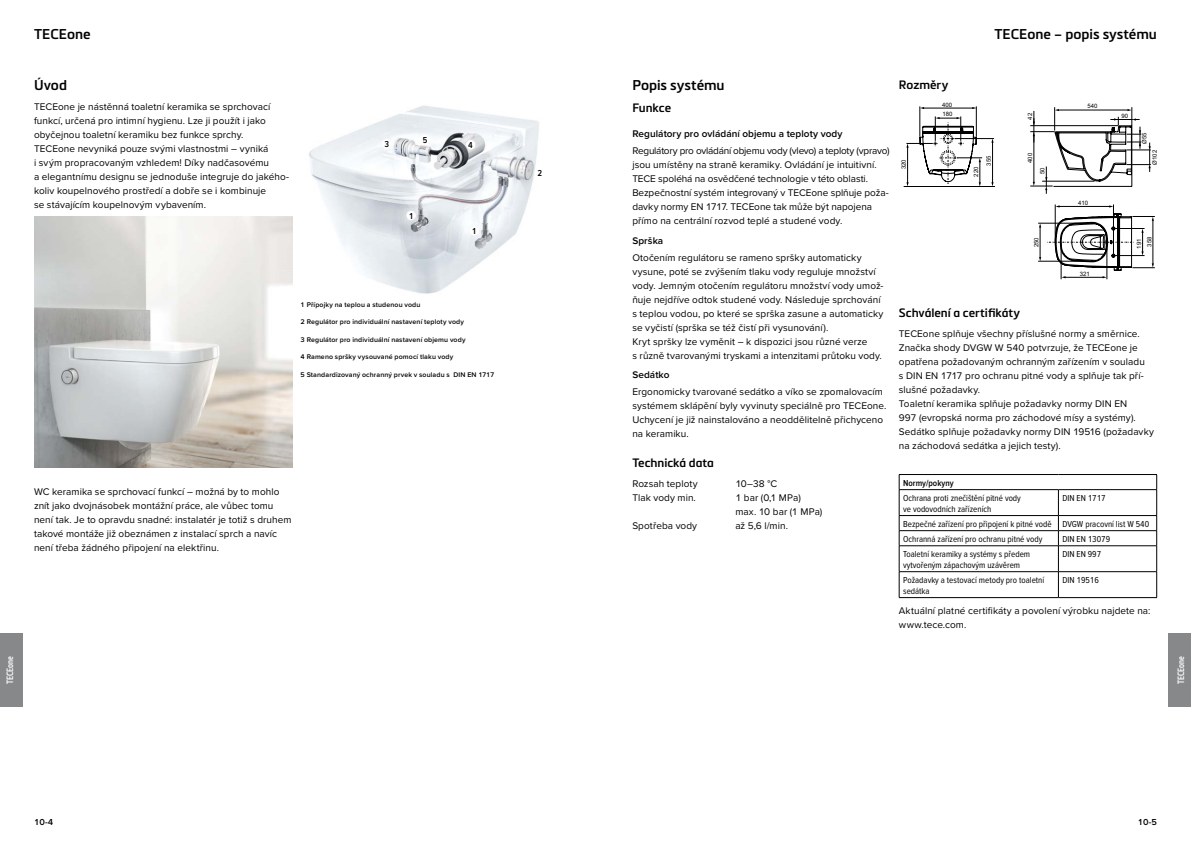
<style>
.page{position:relative;width:1191px;height:842px;background:#fff}
.page>*{position:absolute;margin:0;border:0;box-sizing:border-box;transform-origin:0 0}
.t1{font:600 14px "Metronic Pro";color:#000}
.t2{font:600 12px "Metronic Pro";color:#000}
.t3{font:10px/14px "Proxima Nova";letter-spacing:.005em;color:#000}
.t4{font:600 10px "Proxima Nova";letter-spacing:.005em;color:#000}
.t5{font:9px/10.8px "Proxima Nova Cond";color:#000}
.t6{font:600 9px "Proxima Nova Cond";color:#000}
.t7{font:600 condensed 9px "Metronic Pro";color:#fff;scale:.9 1}
.t8{font:600 9px "Proxima Nova";color:#000}
.t9{font:600 7px "Proxima Nova";letter-spacing:.02em;color:#000}
.t10{font:6px "Arial";color:#000}
</style>
<div class="page">
<div style="left:1168px;top:634px;width:23px;height:73px;background:#87888a"></div>
<div style="left:0;top:634px;width:23px;height:73px;background:#87888a"></div>
<img style="left:34px;top:216px;width:258px;height:251px">
<img style="left:309px;top:106px;width:230px;height:188px">
<div style="left:406px;top:211px;width:10px;height:9px;background:#fff;border-radius:50%"></div>
<div style="left:535px;top:168px;width:9px;height:10px;background:#fff;border-radius:50%"></div>
<div style="left:382px;top:139px;width:9px;height:9px;background:#fff;border-radius:50%"></div>
<div style="left:420px;top:135px;width:9px;height:9px;background:#fff;border-radius:50%"></div>
<div style="left:466px;top:140px;width:9px;height:9px;background:#fff;border-radius:50%"></div>
<div style="left:470px;top:226px;width:9px;height:10px;background:#fff;border-radius:50%"></div>
<hr style="left:899px;top:474px;width:159px;height:1px;background:#000">
<hr style="left:1058px;top:474px;width:99px;height:1px;background:#000">
<hr style="left:899px;top:489px;width:159px;height:1px;background:#000">
<hr style="left:1058px;top:489px;width:99px;height:1px;background:#000">
<hr style="left:899px;top:515px;width:159px;height:1px;background:#000">
<hr style="left:1058px;top:515px;width:99px;height:1px;background:#000">
<hr style="left:899px;top:530px;width:159px;height:1px;background:#000">
<hr style="left:1058px;top:530px;width:99px;height:1px;background:#000">
<hr style="left:899px;top:545px;width:159px;height:1px;background:#000">
<hr style="left:1058px;top:545px;width:99px;height:1px;background:#000">
<hr style="left:899px;top:571px;width:159px;height:1px;background:#000">
<svg style="left:899px;top:475px;width:1px;height:122px"></svg>
<hr style="left:1058px;top:571px;width:99px;height:1px;background:#000">
<svg style="left:1058px;top:490px;width:1px;height:107px"></svg>
<svg style="left:1156px;top:475px;width:1px;height:122px"></svg>
<hr style="left:899px;top:597px;width:159px;height:1px;background:#000">
<hr style="left:1058px;top:597px;width:99px;height:1px;background:#000">
<hr style="left:903px;top:186px;width:92px;height:1px;background:#000">
<hr style="left:954px;top:138px;width:40px;height:1px;background:#000">
<hr style="left:992px;top:142px;width:1px;height:41px;background:#000">
<svg style="left:906px;top:116px;width:76px;height:70px"></svg>
<hr style="left:919px;top:106px;width:1px;height:31px;background:#000">
<hr style="left:976px;top:106px;width:1px;height:31px;background:#000">
<hr style="left:923px;top:108px;width:50px;height:1px;background:#000">
<svg style="left:1047px;top:204px;width:107px;height:75px"></svg>
<hr style="left:1055px;top:204px;width:1px;height:37px;background:#000">
<hr style="left:1113px;top:204px;width:1px;height:50px;background:#000">
<hr style="left:1040px;top:227px;width:1px;height:31px;background:#000">
<hr style="left:1038px;top:261px;width:55px;height:1px;background:#000">
<hr style="left:1038px;top:223px;width:55px;height:1px;background:#000">
<svg style="left:1030px;top:107px;width:121px;height:87px"></svg>
<h1 class="t1" style="left:34px;top:26px;width:58px">TECEone</h1>
<h1 class="t1" style="left:994px;top:26px;width:164px">TECEone – popis systému</h1>
<h1 class="t1" style="left:34px;top:77px;width:35px">Úvod</h1>
<p class="t3" style="left:34px;top:99px;width:257px">TECEone je nástěnná toaletní keramika se sprchovací funkcí, určená pro intimní hygienu. Lze ji použít i jako obyčejnou toaletní keramiku bez funkce sprchy.<br>TECEone nevyniká pouze svými vlastnostmi – vyniká<br>i svým propracovaným vzhledem! Díky nadčasovému<br>a elegantnímu designu se jednoduše integruje do jakého&shy;koliv koupelnového prostředí a dobře se i kombinuje<br>se stávajícím koupelnovým vybavením.</p>
<p class="t6" style="left:384px;top:139px;width:6px">3</p>
<p class="t6" style="left:423px;top:135px;width:6px">5</p>
<p class="t6" style="left:409px;top:211px;width:6px">1</p>
<p class="t6" style="left:468px;top:140px;width:6px">4</p>
<p class="t6" style="left:472px;top:226px;width:6px">1</p>
<p class="t9" style="left:300px;top:299px;width:121px">1 Přípojky na teplou a studenou vodu</p>
<p class="t9" style="left:300px;top:317px;width:165px">2 Regulátor pro individuální nastavení teploty vody</p>
<p class="t9" style="left:300px;top:334px;width:166px">3 Regulátor pro individuální nastavení objemu vody</p>
<p class="t9" style="left:300px;top:352px;width:154px">4 Rameno spršky vysouvané pomocí tlaku vody</p>
<p class="t9" style="left:300px;top:369px;width:195px">5 Standardizovaný ochranný prvek v souladu s DIN EN 1717</p>
<p class="t6" style="left:537px;top:168px;width:6px">2</p>
<p class="t3" style="left:34px;top:485px;width:259px">WC keramika se sprchovací funkcí – možná by to mohlo znít jako dvojnásobek montážní práce, ale vůbec tomu není tak. Je to opravdu snadné: instalatér je totiž s druhem takové montáže již obeznámen z instalací sprch a navíc není třeba žádného připojení na elektřinu.</p>
<h1 class="t1" style="left:632px;top:77px;width:94px">Popis systému</h1>
<p class="t2" style="left:632px;top:100px;width:40px">Funkce</p>
<p class="t4" style="left:632px;top:127px;width:212px">Regulátory pro ovládání objemu a teploty vody</p>
<p class="t3" style="left:632px;top:144px;width:259px">Regulátory pro ovládání objemu vody (vlevo) a teploty (vpravo) jsou umístěny na straně keramiky. Ovládání je intuitivní.<br>TECE spoléhá na osvědčené technologie v této oblasti.<br>Bezpečnostní systém integrovaný v TECEone splňuje poža&shy;davky normy EN 1717. TECEone tak může být napojena přímo na centrální rozvod teplé a studené vody.</p>
<p class="t4" style="left:632px;top:233px;width:32px">Sprška</p>
<p class="t3" style="left:632px;top:250px;width:253px">Otočením regulátoru se rameno spršky automaticky vysune, poté se zvýšením tlaku vody reguluje množství vody. Jemným otočením regulátoru množství vody umož&shy;ňuje nejdříve odtok studené vody. Následuje sprchování s teplou vodou, po které se sprška zasune a automaticky se vyčistí (sprška se též čistí při vysunování).<br>Kryt spršky lze vyměnit – k dispozici jsou různé verze<br>s různě tvarovanými tryskami a intenzitami průtoku vody.</p>
<p class="t4" style="left:632px;top:368px;width:39px">Sedátko</p>
<p class="t3" style="left:632px;top:385px;width:255px">Ergonomicky tvarované sedátko a víko se zpomalovacím systémem sklápění byly vyvinuty speciálně pro TECEone.<br>Uchycení je již nainstalováno a neoddělitelně přichyceno na keramiku.</p>
<p class="t2" style="left:632px;top:456px;width:83px">Technická data</p>
<p class="t3" style="left:632px;top:476px;width:67px">Rozsah teploty</p>
<p class="t3" style="left:735px;top:476px;width:43px">10–38 °C</p>
<p class="t3" style="left:632px;top:490px;width:65px">Tlak vody min.</p>
<p class="t3" style="left:735px;top:490px;width:88px">1 bar (0,1 MPa) max. 10 bar (1 MPa)</p>
<p class="t3" style="left:632px;top:518px;width:66px">Spotřeba vody</p>
<p class="t3" style="left:735px;top:518px;width:54px">až 5,6 l/min.</p>
<p class="t2" style="left:899px;top:77px;width:51px">Rozměry</p>
<p class="t10" style="left:942px;top:101px;width:12px">400</p>
<p class="t10" style="left:1087px;top:102px;width:12px">540</p>
<p class="t10" style="left:942px;top:110px;width:12px">180</p>
<p class="t10" style="left:1026px;top:120px;width:8px;rotate:-90deg">42</p>
<p class="t10" style="left:1121px;top:112px;width:8px">90</p>
<p class="t10" style="left:1140px;top:144px;width:13px;rotate:-90deg">Ø55</p>
<p class="t10" style="left:899px;top:169px;width:12px;rotate:-90deg">320</p>
<p class="t10" style="left:972px;top:177px;width:12px;rotate:-90deg">220</p>
<p class="t10" style="left:984px;top:166px;width:12px;rotate:-90deg">355</p>
<p class="t10" style="left:1026px;top:163px;width:12px;rotate:-90deg">400</p>
<p class="t10" style="left:1038px;top:174px;width:8px;rotate:-90deg">50</p>
<p class="t10" style="left:1150px;top:165px;width:16px;rotate:-90deg">Ø102</p>
<p class="t10" style="left:1078px;top:199px;width:12px">410</p>
<p class="t10" style="left:1032px;top:247px;width:12px;rotate:-90deg">250</p>
<p class="t10" style="left:1145px;top:246px;width:12px;rotate:-90deg">358</p>
<p class="t10" style="left:1135px;top:248px;width:12px;rotate:-90deg">191</p>
<p class="t10" style="left:1079px;top:270px;width:12px">321</p>
<p class="t2" style="left:899px;top:305px;width:123px">Schválení a certifikáty</p>
<p class="t3" style="left:899px;top:326px;width:257px">TECEone splňuje všechny příslušné normy a směrnice.<br>Značka shody DVGW W 540 potvrzuje, že TECEone je opatřena požadovaným ochranným zařízením v souladu<br>s DIN EN 1717 pro ochranu pitné vody a splňuje tak pří&shy;slušné požadavky.<br>Toaletní keramika splňuje požadavky normy DIN EN<br>997 (evropská norma pro záchodové mísy a systémy).<br>Sedátko splňuje požadavky normy DIN 19516 (požadavky na záchodová sedátka a jejich testy).</p>
<p class="t6" style="left:903px;top:478px;width:52px">Normy/pokyny</p>
<p class="t5" style="left:903px;top:493px;width:119px">Ochrana proti znečištění pitné vody ve vodovodních zařízeních</p>
<p class="t5" style="left:1062px;top:493px;width:45px">DIN EN 1717</p>
<p class="t5" style="left:903px;top:516px;width:247px;line-height:15.1px">Bezpečné zařízení pro připojení k pitné vodě DVGW pracovní list W 540<br>Ochranná zařízení pro ochranu pitné vody</p>
<p class="t5" style="left:1062px;top:534px;width:49px">DIN EN 13079</p>
<p class="t5" style="left:903px;top:549px;width:128px">Toaletní keramiky a systémy s předem vytvořeným zápachovým uzávěrem</p>
<p class="t5" style="left:1062px;top:549px;width:40px">DIN EN 997</p>
<p class="t5" style="left:903px;top:575px;width:143px">Požadavky a testovací metody pro toaletní sedátka</p>
<p class="t5" style="left:1062px;top:575px;width:38px">DIN 19516</p>
<p class="t3" style="left:899px;top:603px;width:253px">Aktuální platné certifikáty a povolení výrobku najdete na: www.tece.com.</p>
<p class="t7" style="left:5px;top:684px;width:33px;rotate:-90deg">TECEone</p>
<p class="t7" style="left:1175px;top:684px;width:33px;rotate:-90deg">TECEone</p>
<p class="t8" style="left:34px;top:815px;width:21px">10-4</p>
<p class="t8" style="left:1137px;top:815px;width:21px">10-5</p>
</div>
